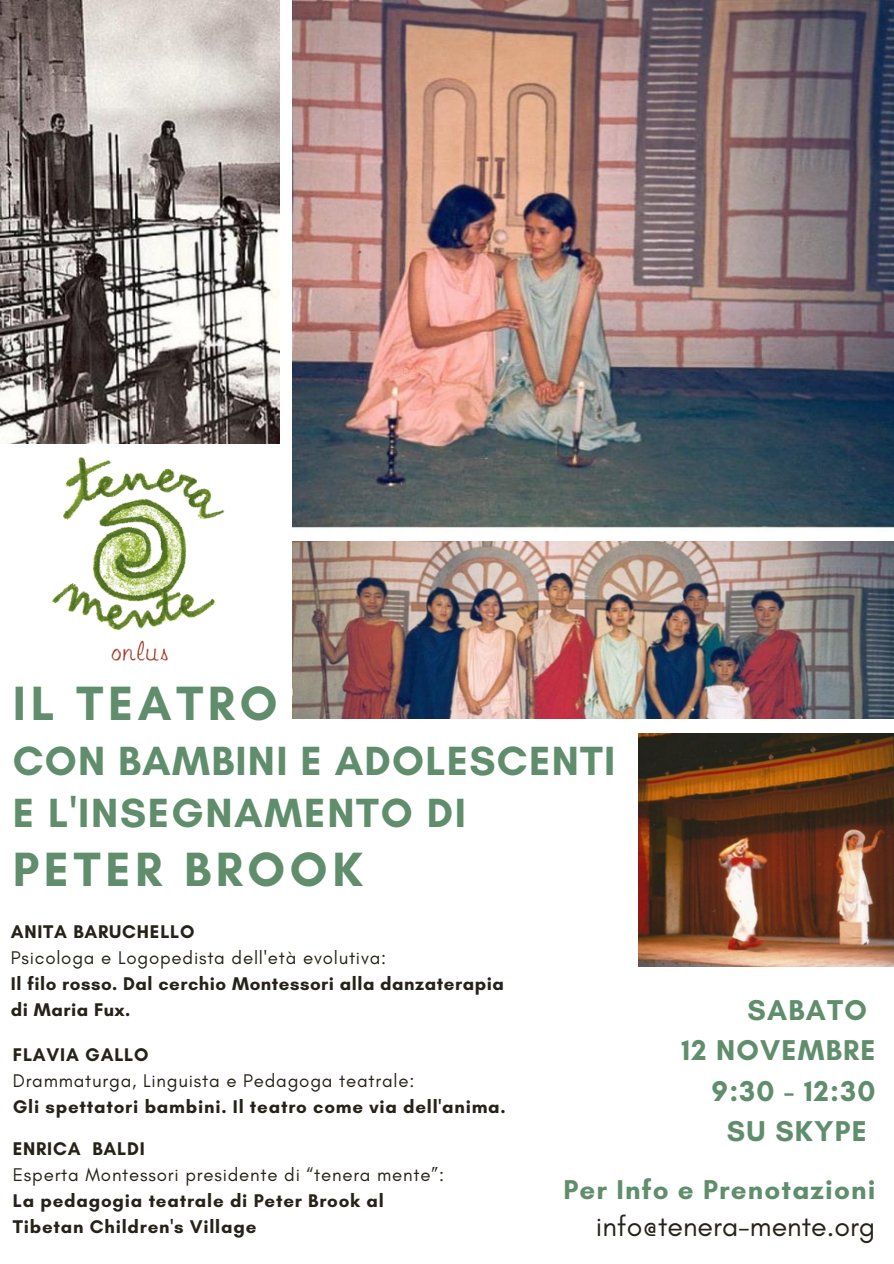
<style>
.page{position:relative;width:894px;height:1264px;background:#fff}
.page>*{position:absolute;margin:0;border:0;box-sizing:border-box;transform-origin:0 0}
.t1{font:700 49.05px "Glacial Indifference";letter-spacing:.095em;color:#608e6c}
.t2{font:700 41.55px/51.8px "Glacial Indifference";letter-spacing:.03em;color:#608e6c}
.t3{font:700 29.25px/40.5px "Glacial Indifference";letter-spacing:.04em;color:#608e6c;text-align:right}
.t4{font:28.5px "Glacial Indifference";color:#252219}
.t5{font:700 27.75px "Glacial Indifference";letter-spacing:.04em;color:#608e6c}
.t6{font:700 18.75px/26px "Glacial Indifference";letter-spacing:.04em;color:#252219}
.t7{font:18.75px "Glacial Indifference";letter-spacing:.04em;color:#252219}
</style>
<div class="page">
<img style="left:0;top:0;width:279px;height:444px">
<img style="left:292px;top:0;width:601px;height:528px">
<img style="left:52px;top:457px;width:173px;height:205px">
<img style="left:638px;top:733px;width:255px;height:233px">
<img style="left:292px;top:541px;width:601px;height:177px">
<h1 class="t1" style="left:13px;top:673px;width:266px">IL TEATRO</h1>
<h2 class="t2" style="left:13px;top:735px;width:603px">CON BAMBINI E ADOLESCENTI<br>E L'INSEGNAMENTO DI</h2>
<h1 class="t1" style="left:13px;top:839px;width:351px">PETER BROOK</h1>
<p class="t6" style="left:11px;top:918px;width:185px">ANITA BARUCHELLO</p>
<p class="t7" style="left:11px;top:945px;width:377px">Psicologa e Logopedista dell'età evolutiva:</p>
<p class="t6" style="left:11px;top:970px;width:494px">Il filo rosso. Dal cerchio Montessori alla danzaterapia di Maria Fux.</p>
<p class="t6" style="left:13px;top:1041px;width:137px">FLAVIA GALLO</p>
<p class="t7" style="left:13px;top:1068px;width:403px">Drammaturga, Linguista e Pedagoga teatrale:</p>
<p class="t6" style="left:13px;top:1093px;width:494px">Gli spettatori bambini. Il teatro come via dell'anima.</p>
<p class="t6" style="left:13px;top:1135px;width:133px">ENRICA BALDI</p>
<p class="t7" style="left:13px;top:1162px;width:432px">Esperta Montessori presidente di “tenera mente”:</p>
<p class="t6" style="left:13px;top:1187px;width:372px">La pedagogia teatrale di Peter Brook al<br>Tibetan Children's Village</p>
<h3 class="t3" style="left:681px;top:989px;width:195px">SABATO<br>12 NOVEMBRE<br>9:30 - 12:30<br>SU SKYPE</h3>
<h3 class="t5" style="left:563px;top:1172px;width:313px">Per Info e Prenotazioni</h3>
<h3 class="t4" style="left:595px;top:1208px;width:281px">info@tenera-mente.org</h3>
</div>
